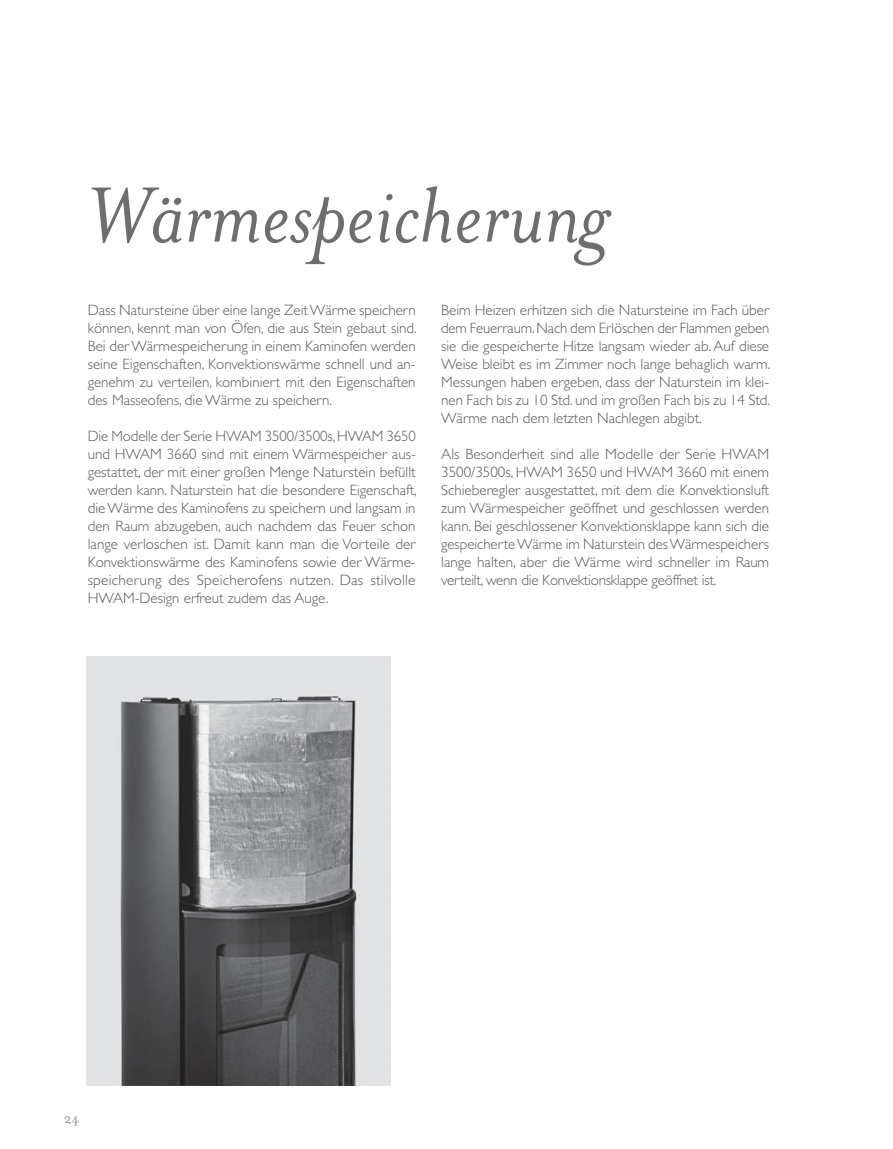
<style>
.page{position:relative;width:893px;height:1149px;background:#fff}
.page>*{position:absolute;margin:0;border:0;box-sizing:border-box;transform-origin:0 0}
.t1{font:italic 90px "Mrs Eaves OT";color:#6d6e70}
.t2{font:300 15px/18px "Gill Sans";color:#58595b;text-align:justify}
.t3{font:15px "Mrs Eaves OT";color:#939598}
</style>
<div class="page">
<img style="left:87px;top:656px;width:303px;height:428px">
<h1 class="t1" style="left:87px;top:185px;width:523px">Wärmespeicherung</h1>
<p class="t2" style="left:88px;top:302px;width:331px">Dass Natursteine über eine lange Zeit Wärme speichern können, kennt man von Öfen, die aus Stein gebaut sind.<br>Bei der Wärmespeicherung in einem Kaminofen werden seine Eigenschaften, Konvektionswärme schnell und an&shy;genehm zu verteilen, kombiniert mit den Eigenschaften des Masseofens, die Wärme zu speichern.</p>
<p class="t2" style="left:88px;top:428px;width:331px">Die Modelle der Serie HWAM 3500/3500s, HWAM 3650 und HWAM 3660 sind mit einem Wärmespeicher aus&shy;gestattet, der mit einer großen Menge Naturstein befüllt werden kann. Naturstein hat die besondere Eigenschaft, die Wärme des Kaminofens zu speichern und langsam in den Raum abzugeben, auch nachdem das Feuer schon lange verloschen ist. Damit kann man die Vorteile der Konvektionswärme des Kaminofens sowie der Wärme&shy;speicherung des Speicherofens nutzen. Das stilvolle HWAM-Design erfreut zudem das Auge.</p>
<p class="t2" style="left:441px;top:302px;width:331px">Beim Heizen erhitzen sich die Natursteine im Fach über dem Feuerraum. Nach dem Erlöschen der Flammen geben sie die gespeicherte Hitze langsam wieder ab. Auf diese Weise bleibt es im Zimmer noch lange behaglich warm.<br>Messungen haben ergeben, dass der Naturstein im klei&shy;nen Fach bis zu 10 Std. und im großen Fach bis zu 14 Std.<br>Wärme nach dem letzten Nachlegen abgibt.</p>
<p class="t2" style="left:441px;top:446px;width:329px">Als Besonderheit sind alle Modelle der Serie HWAM 3500/3500s, HWAM 3650 und HWAM 3660 mit einem Schieberegler ausgestattet, mit dem die Konvektionsluft zum Wärmespeicher geöffnet und geschlossen werden kann. Bei geschlossener Konvektionsklappe kann sich die gespeicherte Wärme im Naturstein des Wärmespeichers lange halten, aber die Wärme wird schneller im Raum verteilt, wenn die Konvektionsklappe geöffnet ist.</p>
<p class="t3" style="left:64px;top:1110px;width:17px">24</p>
</div>
